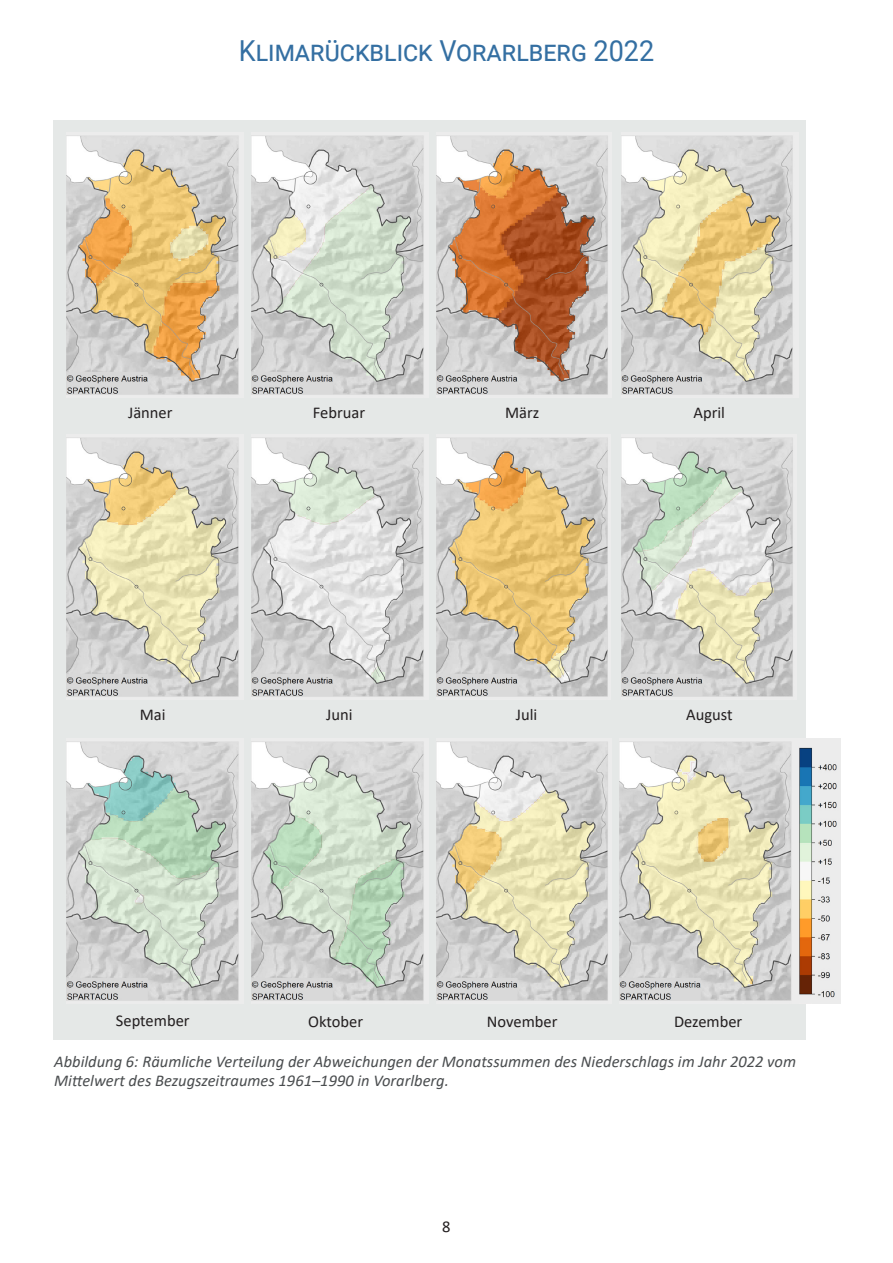
<style>
.page{position:relative;width:893px;height:1263px;background:#fff}
.page>*{position:absolute;margin:0;border:0;box-sizing:border-box;transform-origin:0 0}
.t1{font:28.95px "Roboto";color:#346fa2;scale:.93 1}
.t2{font:italic 16.5px/19.8px "Calibri";color:#4a4d4f}
.t3{font:16.5px "Calibri";color:#231f20}
</style>
<div class="page">
<div style="left:53px;top:120px;width:753px;height:919px;background:#e5e8e7"></div>
<img style="left:67px;top:136px;width:172px;height:259px">
<img style="left:251px;top:136px;width:173px;height:259px">
<img style="left:436px;top:136px;width:172px;height:259px">
<img style="left:621px;top:136px;width:172px;height:259px">
<img style="left:67px;top:438px;width:172px;height:259px">
<img style="left:251px;top:438px;width:173px;height:259px">
<img style="left:436px;top:438px;width:172px;height:259px">
<img style="left:621px;top:438px;width:172px;height:259px">
<img style="left:67px;top:742px;width:172px;height:259px">
<img style="left:251px;top:742px;width:173px;height:259px">
<img style="left:436px;top:742px;width:172px;height:259px">
<img style="left:619px;top:739px;width:221px;height:265px">
<h1 class="t1" style="left:239px;top:30px;width:448px">Klimarückblick Vorarlberg 2022</h1>
<p class="t3" style="left:128px;top:401px;width:46px">Jänner</p>
<p class="t3" style="left:313px;top:401px;width:54px">Februar</p>
<p class="t3" style="left:505px;top:401px;width:36px">März</p>
<p class="t3" style="left:694px;top:401px;width:33px">April</p>
<p class="t3" style="left:140px;top:703px;width:27px">Mai</p>
<p class="t3" style="left:326px;top:703px;width:28px">Juni</p>
<p class="t3" style="left:516px;top:703px;width:23px">Juli</p>
<p class="t3" style="left:686px;top:703px;width:48px">August</p>
<p class="t3" style="left:116px;top:1009px;width:75px">September</p>
<p class="t3" style="left:308px;top:1010px;width:57px">Oktober</p>
<p class="t3" style="left:487px;top:1010px;width:72px">November</p>
<p class="t3" style="left:674px;top:1010px;width:70px">Dezember</p>
<p class="t2" style="left:54px;top:1050px;width:743px">Abbildung 6: Räumliche Verteilung der Abweichungen der Monatssummen des Niederschlags im Jahr 2022 vom<br>Mittelwert des Bezugszeitraumes 1961–1990 in Vorarlberg.</p>
<p class="t3" style="left:442px;top:1215px;width:10px">8</p>
</div>
